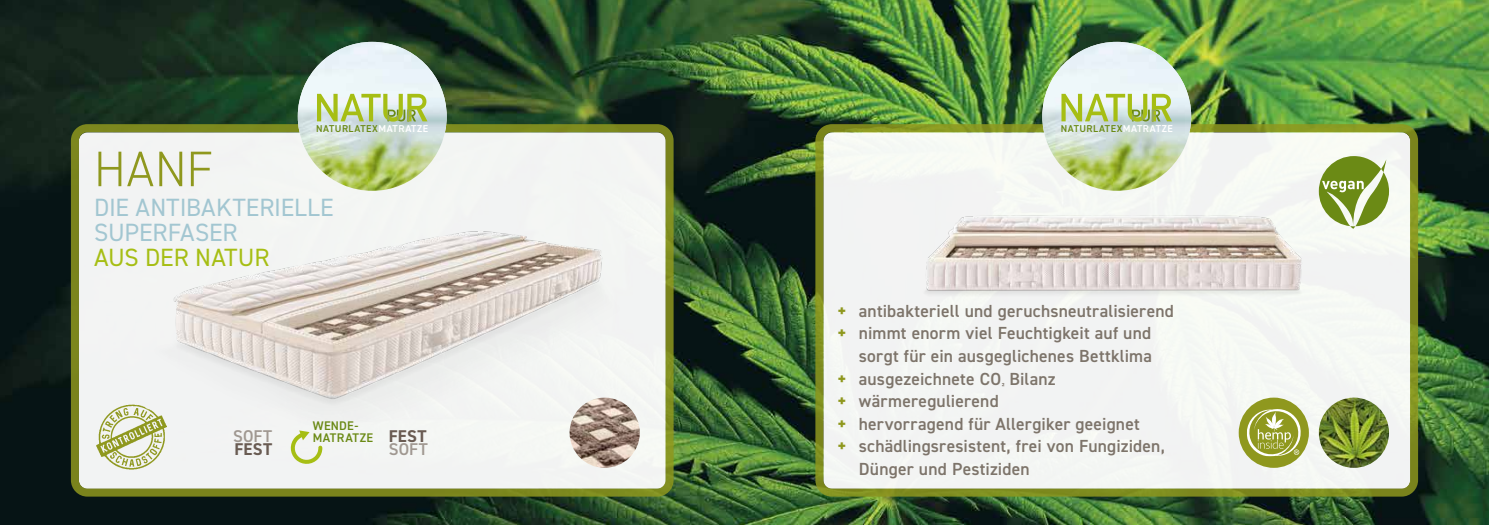
<style>
.page{position:relative;width:1489px;height:525px;background:#fff}
.page>*{position:absolute;margin:0;border:0;box-sizing:border-box;transform-origin:0 0}
.t1{font:300 50px "DIN2014";color:#8f981e}
.t2{font:25px/25px "DIN2014";letter-spacing:-.005em;color:#a2c6d1}
.t3{font:25px "DIN2014";letter-spacing:-.01em;color:#a6be14}
.t4{font:600 17.5px/22.5px "DIN2014";letter-spacing:.01em;color:#7d746a}
.t5{font:600 17px "DIN2014";letter-spacing:.01em;color:#a09891}
.t6{font:700 17px "DIN2014";color:#695b52}
.t7{font:600 12.5px/11.2px "DIN2014";letter-spacing:.025em;color:#6b8a15}
.t8{font:600 10px "DIN2014";letter-spacing:.055em;color:#6b8a15}
.s1{color:#fff}
.s2{font-weight:700;font-size:17px;color:#695b52}
.s3{font-weight:800;color:#8f981e}
</style>
<div class="page">
<img style="left:0;top:0;width:1488px;height:524px">
<div style="left:79px;top:132px;width:586px;height:356px;background:#f3f4f3;border-radius:9px"></div>
<div style="left:71px;top:124px;width:602px;height:372px;border:8px solid #8f981e;border-radius:13px"></div>
<svg style="left:290px;top:449px;width:33px;height:15px"></svg>
<div style="left:823px;top:132px;width:587px;height:356px;background:#f3f4f3;border-radius:9px"></div>
<div style="left:815px;top:124px;width:602px;height:372px;border:8px solid #8f981e;border-radius:13px"></div>
<img style="left:298px;top:42px;width:148px;height:149px;border-radius:74px">
<svg style="left:317px;top:94px;width:110px;height:27px"></svg>
<img style="left:1042px;top:42px;width:149px;height:149px;border-radius:74px">
<svg style="left:1061px;top:94px;width:110px;height:27px"></svg>
<img style="left:97px;top:404px;width:66px;height:66px">
<img style="left:131px;top:231px;width:499px;height:218px">
<img style="left:569px;top:397px;width:70px;height:70px;border-radius:35px">
<img style="left:925px;top:177px;width:377px;height:118px">
<img style="left:1318px;top:397px;width:70px;height:70px;border-radius:35px">
<div style="left:1238px;top:397px;width:70px;height:70px;background:#8f981e;border-radius:50%"></div>
<svg style="left:1246px;top:409px;width:54px;height:47px"></svg>
<svg style="left:1318px;top:156px;width:70px;height:73px"></svg>
<h1 class="t1" style="left:94px;top:138px;width:121px">HANF</h1>
<p class="t8" style="left:316px;top:122px;width:113px">NATURLATEX<span class="s1">MATRATZE</span></p>
<p class="t8" style="left:1060px;top:122px;width:113px">NATURLATEX<span class="s1">MATRATZE</span></p>
<h2 class="t2" style="left:94px;top:194px;width:241px">DIE ANTIBAKTERIELLE<br>SUPERFASER</h2>
<h2 class="t3" style="left:94px;top:242px;width:177px">AUS DER NATUR</h2>
<p class="t5" style="left:233px;top:425px;width:41px">SOFT</p>
<p class="t6" style="left:234px;top:437px;width:39px">FEST</p>
<p class="t7" style="left:313px;top:420px;width:115px">WENDE-<br>MATRATZE <span class="s2">FEST</span></p>
<p class="t5" style="left:389px;top:438px;width:41px">SOFT</p>
<p class="t4" style="left:837px;top:299px;width:338px"><span class="s3">+</span> antibakteriell und geruchsneutralisierend <span class="s3">+</span> nimmt enorm viel Feuchtigkeit auf und</p>
<p class="t4" style="left:858px;top:344px;width:295px">sorgt für ein ausgeglichenes Bettklima</p>
<p class="t4" style="left:837px;top:366px;width:220px"><span class="s3">+</span> ausgezeichnete CO<sub>²</sub> Bilanz</p>
<p class="t4" style="left:837px;top:389px;width:163px"><span class="s3">+</span> wärmeregulierend</p>
<p class="t4" style="left:837px;top:411px;width:304px"><span class="s3">+</span> hervorragend für Allergiker geeignet</p>
<p class="t4" style="left:837px;top:434px;width:329px"><span class="s3">+</span> schädlingsresistent, frei von Fungiziden,</p>
<p class="t4" style="left:858px;top:456px;width:172px">Dünger und Pestiziden</p>
</div>
